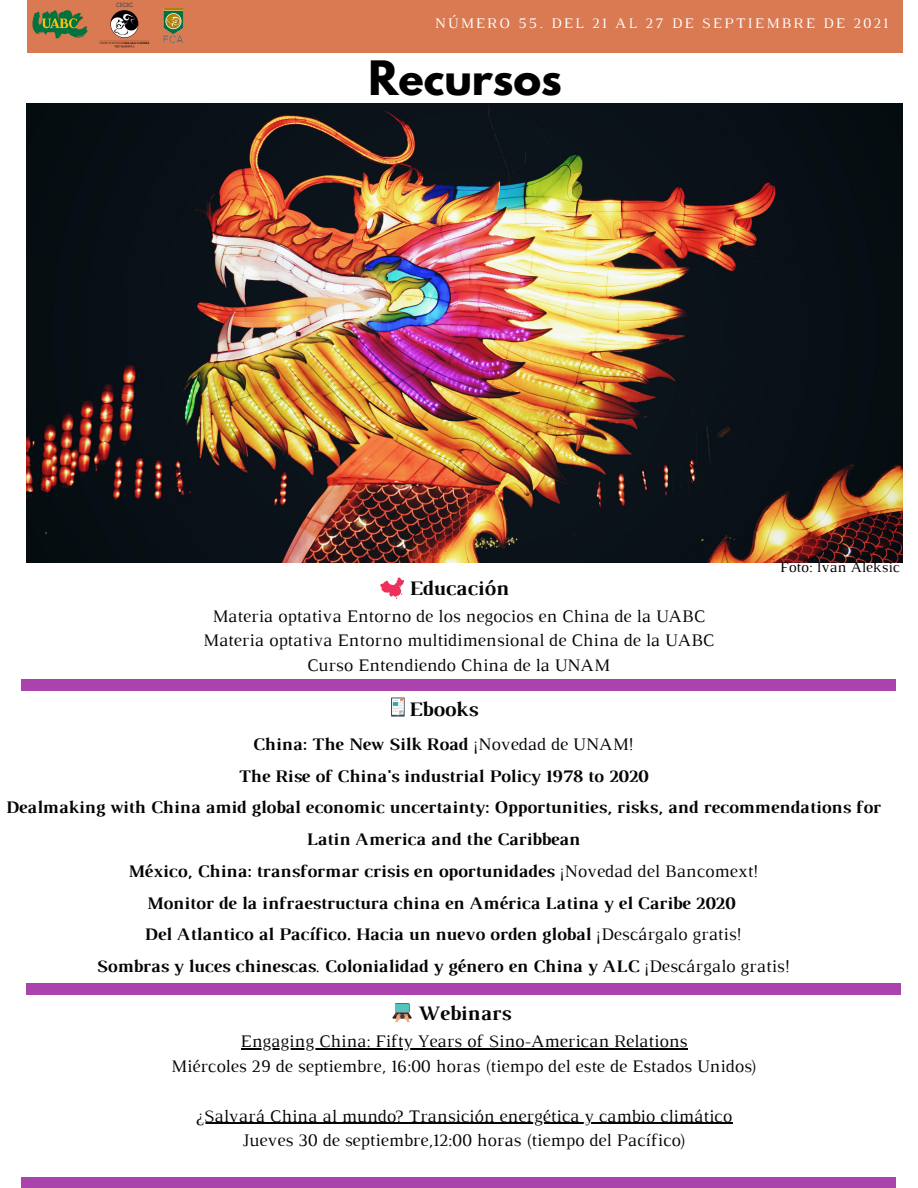
<style>
.page{position:relative;width:918px;height:1188px;background:#fff}
.page>*{position:absolute;margin:0;border:0;box-sizing:border-box;transform-origin:0 0}
.t1{font:700 42px "League Spartan";color:#000}
.t2{font:700 21px "Luthier";color:#040505}
.t3{font:700 18px/31.7px "Luthier";color:#040505;text-align:center}
.t4{font:18px "Luthier";color:#040505}
.t5{font:15px "Luthier";letter-spacing:.14em;color:#fefefe}
.t6{font:15px "Luthier";color:#000}
.s1{font-weight:400}
</style>
<div class="page">
<div style="left:27px;top:0;width:876px;height:53px;background:#da7a52"></div>
<img style="left:99px;top:2px;width:51px;height:46px">
<img style="left:163px;top:7px;width:21px;height:36px">
<svg style="left:380px;top:578px;width:24px;height:21px"></svg>
<div style="left:22px;top:679px;width:874px;height:11px;background:#ab43ac"></div>
<svg style="left:391px;top:698px;width:14px;height:19px"></svg>
<svg style="left:392px;top:698px;width:12px;height:18px"></svg>
<div style="left:21px;top:1177px;width:875px;height:11px;background:#ab43ac"></div>
<img style="left:32px;top:10px;width:56px;height:29px">
<div style="left:27px;top:983px;width:874px;height:12px;background:#ab43ac"></div>
<div style="left:395px;top:1003px;width:15px;height:10px;background:#54c5bb"></div>
<svg style="left:392px;top:1013px;width:20px;height:9px"></svg>
<img style="left:26px;top:103px;width:877px;height:459px">
<hr style="left:241px;top:1048px;width:446px;height:2px;background:#040505">
<hr style="left:196px;top:1123px;width:536px;height:1px;background:#040505">
<p class="t5" style="left:435px;top:18px;width:455px">NÚMERO 55. DEL 21 AL 27 DE SEPTIEMBRE DE 2021</p>
<p class="t1" style="left:368px;top:57px;width:195px">Recursos</p>
<p class="t6" style="left:780px;top:562px;width:121px">Foto: Ivan Aleksic</p>
<p class="t2" style="left:409px;top:580px;width:101px">Educación</p>
<p class="t4" style="left:212px;top:609px;width:494px">Materia optativa Entorno de los negocios en China de la UABC</p>
<p class="t4" style="left:203px;top:634px;width:513px">Materia optativa Entorno multidimensional de China de la UABC</p>
<p class="t4" style="left:307px;top:659px;width:304px">Curso Entendiendo China de la UNAM</p>
<p class="t2" style="left:409px;top:702px;width:70px">Ebooks</p>
<p class="t3" style="left:252px;top:730px;width:383px">China: The New Silk Road <span class="s1">¡Novedad de UNAM!</span></p>
<p class="t3" style="left:238px;top:761px;width:411px">The Rise of China's industrial Policy 1978 to 2020</p>
<p class="t3" style="left:5px;top:793px;width:877px">Dealmaking with China amid global economic uncertainty: Opportunities, risks, and recommendations for<br>Latin America and the Caribbean</p>
<p class="t3" style="left:128px;top:856px;width:632px">México, China: transformar crisis en oportunidades <span class="s1">¡Novedad del Bancomext!</span></p>
<p class="t3" style="left:146px;top:888px;width:590px">Monitor de la infraestructura china en América Latina y el Caribe 2020</p>
<p class="t3" style="left:144px;top:920px;width:599px">Del Atlantico al Pacífico. Hacia un nuevo orden global <span class="s1">¡Descárgalo gratis!</span></p>
<p class="t3" style="left:96px;top:952px;width:695px">Sombras y luces chinescas<span class="s1">.</span> Colonialidad y género en China y ALC <span class="s1">¡Descárgalo gratis!</span></p>
<p class="t2" style="left:418px;top:1006px;width:94px">Webinars</p>
<p class="t4" style="left:241px;top:1035px;width:448px">Engaging China: Fifty Years of Sino-American Relations</p>
<p class="t4" style="left:171px;top:1060px;width:588px">Miércoles 29 de septiembre, 16:00 horas (tiempo del este de Estados Unidos)</p>
<p class="t4" style="left:196px;top:1109px;width:538px">¿Salvará China al mundo? Transición energética y cambio climático</p>
<p class="t4" style="left:242px;top:1134px;width:445px">Jueves 30 de septiembre,12:00 horas (tiempo del Pacífico)</p>
</div>
